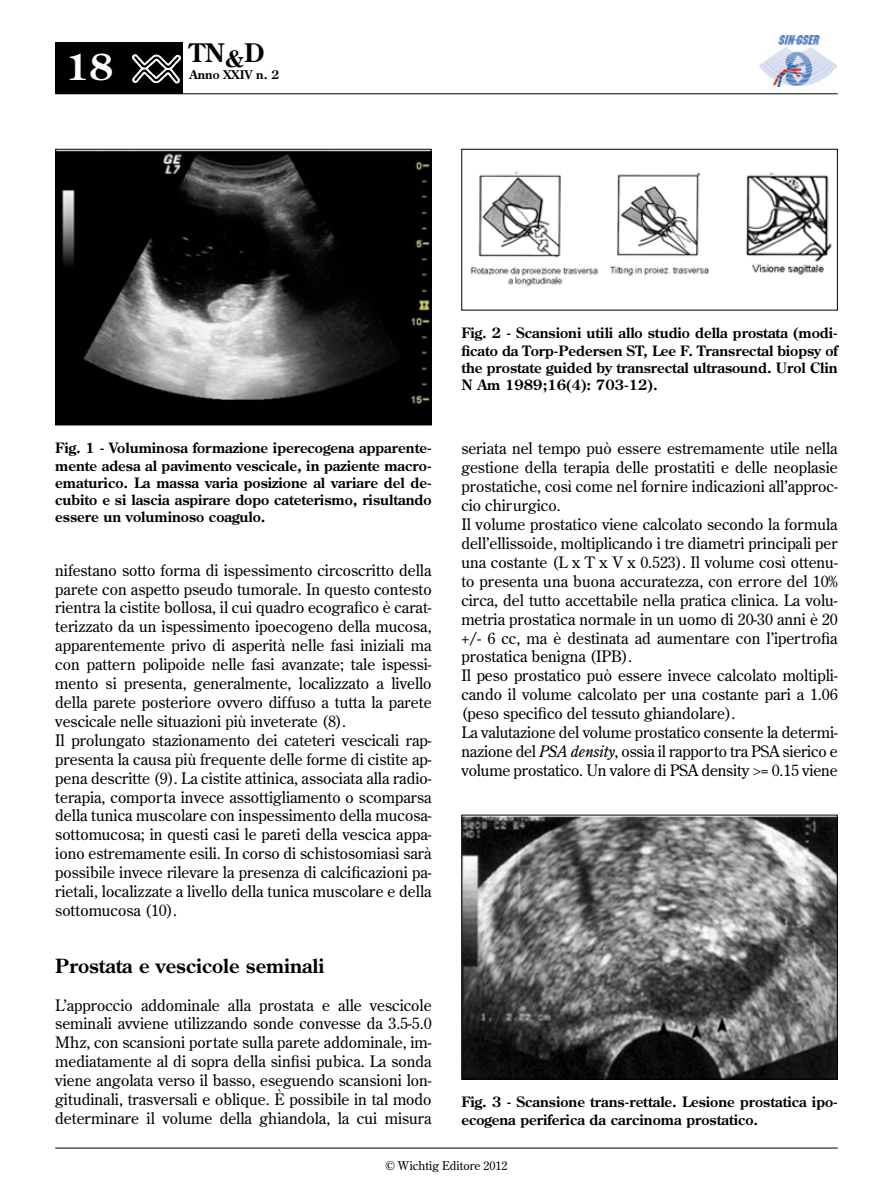
<style>
.page{position:relative;width:893px;height:1191px;background:#fff}
.page>*{position:absolute;margin:0;border:0;box-sizing:border-box;transform-origin:0 0}
.t1{font:700 36px "Century Old Style Std";color:#fff}
.t2{font:700 25.5px "Century Old Style Std";color:#000}
.t3{font:700 19.5px "Century Old Style Std";color:#000}
.t4{font:15.75px/18.9px "Century Old Style Std";color:#000}
.t5{font:700 14.25px/17.2px "Century Old Style Std";color:#000;text-align:justify}
.t6{font:12px "Century Old Style Std";color:#000}
.t7{font:700 12px "Century Old Style Std";color:#000}
.s1{font-style:italic}
</style>
<div class="page">
<img style="left:759px;top:35px;width:77px;height:52px">
<hr style="left:55px;top:93px;width:783px;height:1px;background:#000">
<div style="left:55px;top:43px;width:128px;height:51px;background:#000"></div>
<img style="left:132px;top:54px;width:49px;height:30px">
<hr style="left:55px;top:1147px;width:783px;height:1px;background:#000">
<img style="left:57px;top:151px;width:373px;height:272px">
<div style="left:55px;top:149px;width:377px;height:276px;border:1px solid #000"></div>
<img style="left:470px;top:171px;width:362px;height:116px">
<img style="left:463px;top:816px;width:373px;height:261px">
<div style="left:461px;top:814px;width:377px;height:265px;border:1px solid #000"></div>
<h1 class="t1" style="left:66px;top:44px;width:49px">18</h1>
<h2 class="t2" style="left:190px;top:36px;width:76px">TN<sub>&amp;</sub>D</h2>
<p class="t7" style="left:190px;top:67px;width:91px">Anno XXIV n. 2</p>
<p class="t5" style="left:55px;top:439px;width:378px">Fig. 1 - Voluminosa formazione iperecogena apparente&shy;mente adesa al pavimento vescicale, in paziente macro&shy;ematurico. La massa varia posizione al variare del de&shy;cubito e si lascia aspirare dopo cateterismo, risultando essere un voluminoso coagulo.</p>
<p class="t4" style="left:55px;top:560px;width:378px">nifestano sotto forma di ispessimento circoscritto della parete con aspetto pseudo tumorale. In questo contesto rientra la cistite bollosa, il cui quadro ecografico è carat&shy;terizzato da un ispessimento ipoecogeno della mucosa, apparentemente privo di asperità nelle fasi iniziali ma con pattern polipoide nelle fasi avanzate; tale ispessi&shy;mento si presenta, generalmente, localizzato a livello della parete posteriore ovvero diffuso a tutta la parete vescicale nelle situazioni più inveterate (8).<br>Il prolungato stazionamento dei cateteri vescicali rap&shy;presenta la causa più frequente delle forme di cistite ap&shy;pena descritte (9). La cistite attinica, associata alla radio&shy;terapia, comporta invece assottigliamento o scomparsa della tunica muscolare con inspessimento della mucosa&shy;sottomucosa; in questi casi le pareti della vescica appa&shy;iono estremamente esili. In corso di schistosomiasi sarà possibile invece rilevare la presenza di calcificazioni pa&shy;rietali, localizzate a livello della tunica muscolare e della sottomucosa (10).</p>
<p class="t3" style="left:55px;top:952px;width:271px">Prostata e vescicole seminali</p>
<p class="t4" style="left:55px;top:995px;width:378px;text-align:justify">L’approccio addominale alla prostata e alle vescicole seminali avviene utilizzando sonde convesse da 3.5-5.0<br>Mhz, con scansioni portate sulla parete addominale, im&shy;mediatamente al di sopra della sinfisi pubica. La sonda viene angolata verso il basso, eseguendo scansioni lon&shy;gitudinali, trasversali e oblique. È possibile in tal modo determinare il volume della ghiandola, la cui misura</p>
<p class="t5" style="left:461px;top:324px;width:378px">Fig. 2 - Scansioni utili allo studio della prostata (modi&shy;ficato da Torp-Pedersen ST, Lee F. Transrectal biopsy of the prostate guided by transrectal ultrasound. Urol Clin N Am 1989;16(4): 703-12).</p>
<p class="t4" style="left:461px;top:439px;width:378px">seriata nel tempo può essere estremamente utile nella gestione della terapia delle prostatiti e delle neoplasie prostatiche, così come nel fornire indicazioni all’approc&shy;cio chirurgico.<br>Il volume prostatico viene calcolato secondo la formula dell’ellissoide, moltiplicando i tre diametri principali per una costante (L x T x V x 0.523). Il volume così ottenu&shy;to presenta una buona accuratezza, con errore del 10% circa, del tutto accettabile nella pratica clinica. La volu&shy;metria prostatica normale in un uomo di 20-30 anni è 20 +/- 6 cc, ma è destinata ad aumentare con l’ipertrofia prostatica benigna (IPB).<br>Il peso prostatico può essere invece calcolato moltipli&shy;cando il volume calcolato per una costante pari a 1.06 (peso specifico del tessuto ghiandolare).<br>La valutazione del volume prostatico consente la determi&shy;nazione del <span class="s1">PSA density</span>, ossia il rapporto tra PSA sierico e volume prostatico. Un valore di PSA density &gt;= 0.15 viene</p>
<p class="t5" style="left:461px;top:1093px;width:378px">Fig. 3 - Scansione trans-rettale. Lesione prostatica ipo&shy;ecogena periferica da carcinoma prostatico.</p>
<p class="t6" style="left:385px;top:1158px;width:124px">© Wichtig Editore 2012</p>
</div>
